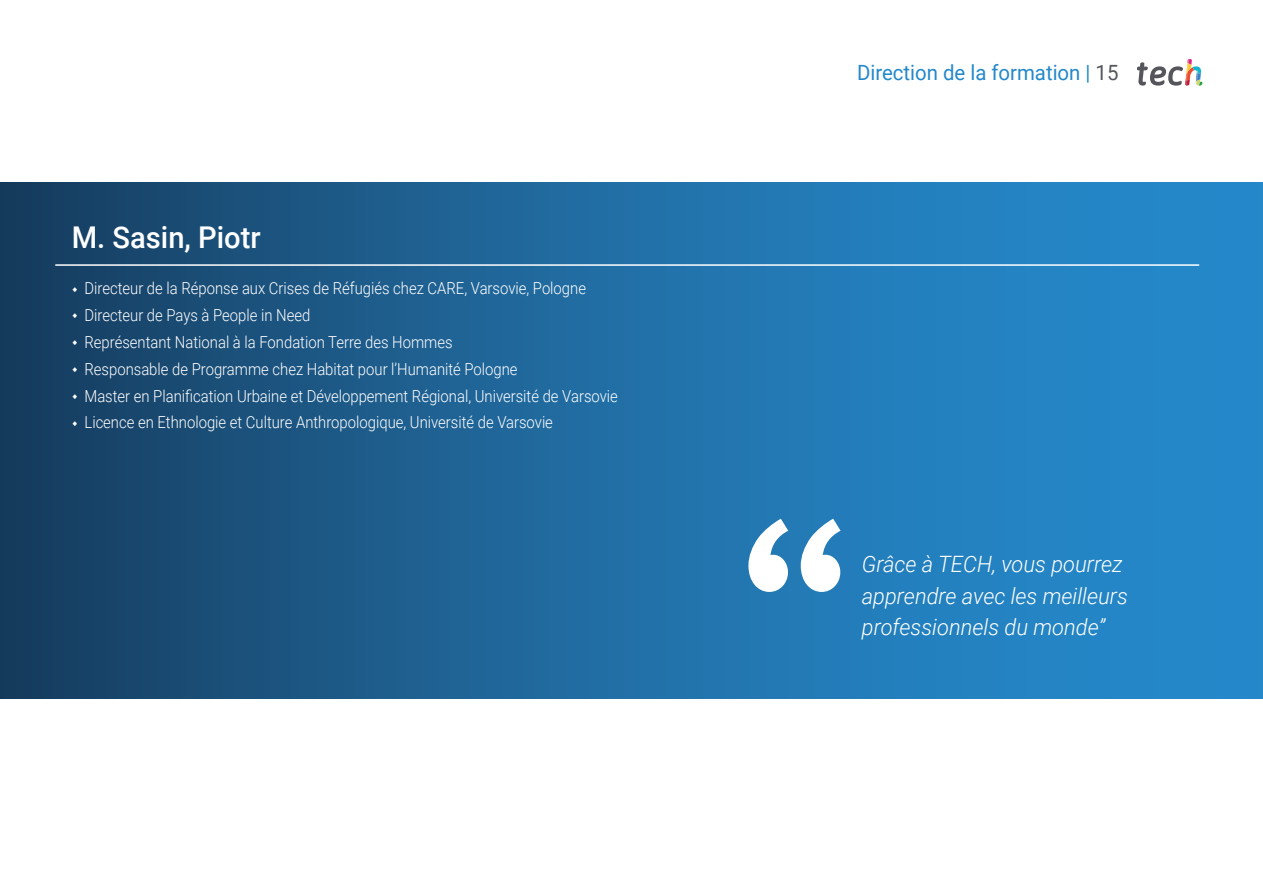
<style>
.page{position:relative;width:1263px;height:893px;background:#fff}
.page>*{position:absolute;margin:0;border:0;box-sizing:border-box;transform-origin:0 0}
.t1{font:500 30px "Roboto";color:#fff}
.t2{font:italic 300 22.5px/31.5px "Roboto";color:#fff}
.t3{font:21px "Roboto";color:#2488c9}
.t4{font:300 16.5px/26.7px "Roboto";color:#fff;scale:.9 1}
.s1{color:#52555b}
</style>
<div class="page">
<div style="left:0;top:182px;width:1263px;height:516px;background:linear-gradient(to right,#184267,#2793d9)"></div>
<hr style="left:55px;top:264px;width:1144px;height:2px;background:#fff">
<svg style="left:1137px;top:59px;width:65px;height:27px"></svg>
<svg style="left:748px;top:519px;width:92px;height:73px"></svg>
<svg style="left:73px;top:287px;width:4px;height:5px"></svg>
<svg style="left:73px;top:314px;width:4px;height:5px"></svg>
<svg style="left:73px;top:340px;width:4px;height:5px"></svg>
<svg style="left:73px;top:367px;width:4px;height:5px"></svg>
<svg style="left:73px;top:394px;width:4px;height:5px"></svg>
<svg style="left:73px;top:421px;width:4px;height:5px"></svg>
<h1 class="t1" style="left:72px;top:216px;width:190px">M. Sasin, Piotr</h1>
<p class="t4" style="left:85px;top:275px;width:594px">Directeur de la Réponse aux Crises de Réfugiés chez CARE, Varsovie, Pologne Directeur de Pays à People in Need<br>Représentant National à la Fondation Terre des Hommes<br>Responsable de Programme chez Habitat pour l’Humanité Pologne<br>Master en Planification Urbaine et Développement Régional, Université de Varsovie Licence en Ethnologie et Culture Anthropologique, Université de Varsovie</p>
<p class="t3" style="left:857px;top:57px;width:263px">Direction de la formation | <span class="s1">15</span></p>
<h2 class="t2" style="left:862px;top:548px;width:268px">Grâce à TECH, vous pourrez apprendre avec les meilleurs professionnels du monde”</h2>
</div>
